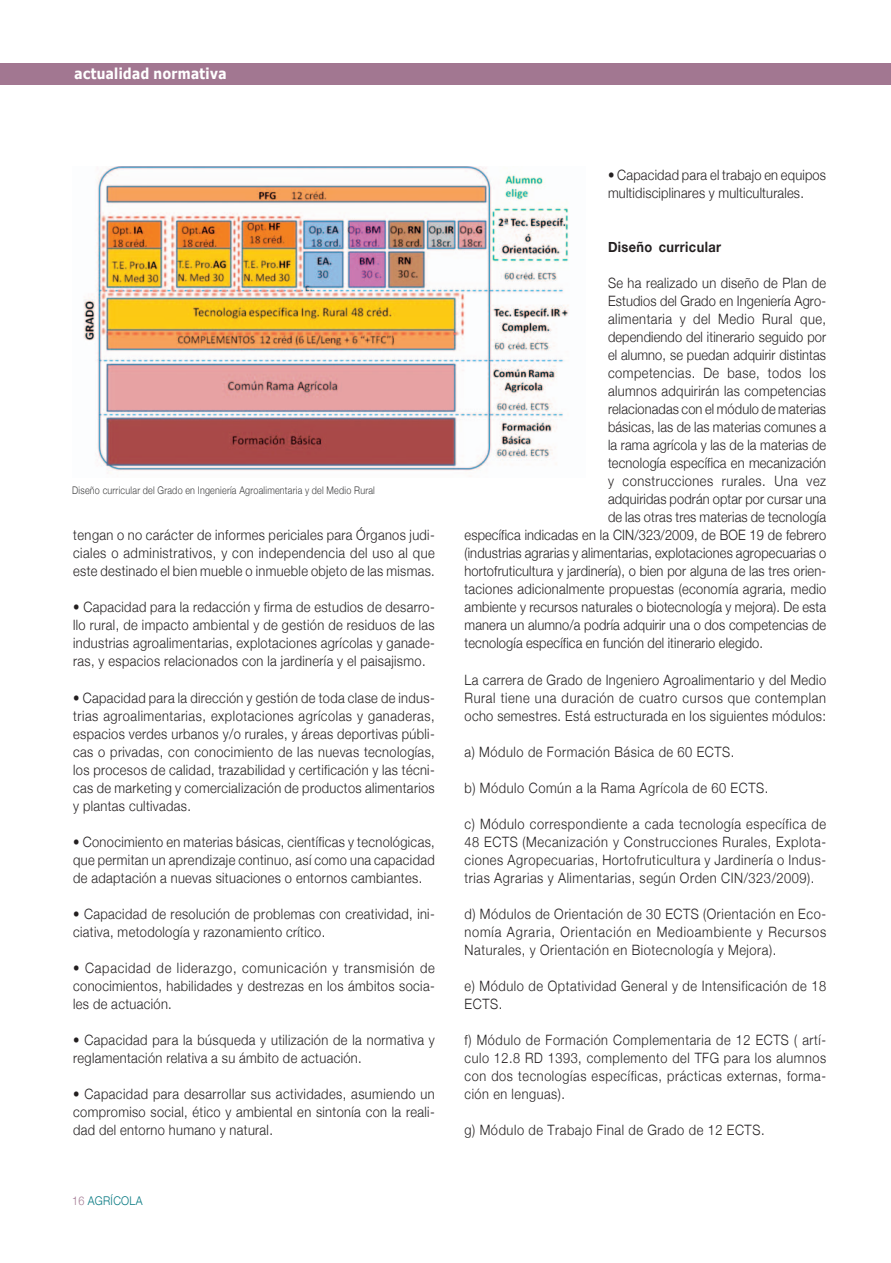
<style>
.page{position:relative;width:891px;height:1263px;background:#fff}
.page>*{position:absolute;margin:0;border:0;box-sizing:border-box;transform-origin:0 0}
.t1{font:700 15px "Tahoma";letter-spacing:.03em;color:#fff;scale:.9 1}
.t2{font:300 14.25px/18px "Helvetica Neue";letter-spacing:.03em;color:#231f20;text-align:justify;scale:.9 1}
.t3{font:300 14.25px "Helvetica Neue";letter-spacing:.01em;color:#231f20;scale:.9 1}
.t4{font:300 14.25px/18px "Helvetica Neue";letter-spacing:.03em;color:#231f20;text-align:justify;scale:.89 1}
.t5{font:700 14.25px "Helvetica Neue";letter-spacing:.03em;color:#231f20;scale:.9 1}
.t6{font:300 12px "Helvetica Neue";letter-spacing:.03em;color:#047780;scale:.9 1}
.t7{font:300 10.5px "Helvetica Neue";letter-spacing:.03em;color:#3e3e3f;scale:.85 1}
.s1{color:#a27791}
</style>
<div class="page">
<div style="left:0;top:63px;width:891px;height:22px;background:#a27791"></div>
<img style="left:83px;top:167px;width:486px;height:307px">
<p class="t1" style="left:75px;top:64px;width:170px">actualidad normativa</p>
<p class="t7" style="left:72px;top:484px;width:357px">Diseño curricular del Grado en Ingeniería Agroalimentaria y del Medio Rural</p>
<p class="t2" style="left:73px;top:526px;width:403px">tengan o no carácter de informes periciales para Órganos judi&shy;ciales o administrativos, y con independencia del uso al que este destinado el bien mueble o inmueble objeto de las mismas.</p>
<p class="t2" style="left:73px;top:598px;width:403px">• Capacidad para la redacción y firma de estudios de desarro&shy;llo rural, de impacto ambiental y de gestión de residuos de las industrias agroalimentarias, explotaciones agrícolas y ganade&shy;ras, y espacios relacionados con la jardinería y el paisajismo.</p>
<p class="t2" style="left:73px;top:688px;width:403px">• Capacidad para la dirección y gestión de toda clase de indus&shy;trias agroalimentarias, explotaciones agrícolas y ganaderas, espacios verdes urbanos y/o rurales, y áreas deportivas públi&shy;cas o privadas, con conocimiento de las nuevas tecnologías, los procesos de calidad, trazabilidad y certificación y las técni&shy;cas de marketing y comercialización de productos alimentarios y plantas cultivadas.</p>
<p class="t2" style="left:73px;top:832px;width:403px">• Conocimiento en materias básicas, científicas y tecnológicas, que permitan un aprendizaje continuo, así como una capacidad de adaptación a nuevas situaciones o entornos cambiantes.</p>
<p class="t2" style="left:73px;top:904px;width:403px">• Capacidad de resolución de problemas con creatividad, ini&shy;ciativa, metodología y razonamiento crítico.</p>
<p class="t2" style="left:73px;top:958px;width:403px">• Capacidad de liderazgo, comunicación y transmisión de conocimientos, habilidades y destrezas en los ámbitos socia&shy;les de actuación.</p>
<p class="t2" style="left:73px;top:1030px;width:403px">• Capacidad para la búsqueda y utilización de la normativa y reglamentación relativa a su ámbito de actuación.</p>
<p class="t2" style="left:73px;top:1084px;width:403px">• Capacidad para desarrollar sus actividades, asumiendo un compromiso social, ético y ambiental en sintonía con la reali&shy;dad del entorno humano y natural.</p>
<p class="t6" style="left:72px;top:1193px;width:80px"><span class="s1">16</span> AGRÍCOLA</p>
<p class="t2" style="left:608px;top:166px;width:244px">• Capacidad para el trabajo en equipos multidisciplinares y multiculturales.</p>
<p class="t5" style="left:608px;top:238px;width:127px">Diseño curricular</p>
<p class="t2" style="left:608px;top:274px;width:244px">Se ha realizado un diseño de Plan de</p>
<p class="t3" style="left:608px;top:293px;width:244px">Estudios del Grado en Ingeniería Agro-</p>
<p class="t2" style="left:608px;top:310px;width:244px">alimentaria y del Medio Rural que,</p>
<p class="t3" style="left:608px;top:329px;width:244px">dependiendo del itinerario seguido por</p>
<p class="t3" style="left:608px;top:347px;width:244px">el alumno, se puedan adquirir distintas</p>
<p class="t2" style="left:608px;top:364px;width:244px">competencias. De base, todos los</p>
<p class="t2" style="left:608px;top:382px;width:244px">alumnos adquirirán las competencias</p>
<p class="t3" style="left:608px;top:401px;width:244px">relacionadas con el módulo de materias</p>
<p class="t3" style="left:608px;top:419px;width:244px">básicas, las de las materias comunes a</p>
<p class="t3" style="left:608px;top:437px;width:244px">la rama agrícola y las de la materias de</p>
<p class="t3" style="left:608px;top:455px;width:244px">tecnología específica en mecanización</p>
<p class="t2" style="left:608px;top:472px;width:244px">y construcciones rurales. Una vez</p>
<p class="t3" style="left:608px;top:491px;width:244px">adquiridas podrán optar por cursar una</p>
<p class="t3" style="left:608px;top:509px;width:244px">de las otras tres materias de tecnología</p>
<p class="t3" style="left:464px;top:527px;width:403px">específica indicadas en la CIN/323/2009, de BOE 19 de febrero</p>
<p class="t3" style="left:464px;top:545px;width:403px">(industrias agrarias y alimentarias, explotaciones agropecuarias o</p>
<p class="t3" style="left:464px;top:563px;width:403px">hortofruticultura y jardinería), o bien por alguna de las tres orien-</p>
<p class="t2" style="left:464px;top:580px;width:403px">taciones adicionalmente propuestas (economía agraria, medio</p>
<p class="t3" style="left:464px;top:599px;width:403px">ambiente y recursos naturales o biotecnología y mejora). De esta</p>
<p class="t3" style="left:464px;top:617px;width:403px">manera un alumno/a podría adquirir una o dos competencias de</p>
<p class="t3" style="left:464px;top:635px;width:333px">tecnología específica en función del itinerario elegido.</p>
<p class="t2" style="left:464px;top:670px;width:403px">La carrera de Grado de Ingeniero Agroalimentario y del Medio Rural tiene una duración de cuatro cursos que contemplan ocho semestres. Está estructurada en los siguientes módulos:</p>
<p class="t2" style="left:464px;top:742px;width:301px">a) Módulo de Formación Básica de 60 ECTS.</p>
<p class="t2" style="left:464px;top:778px;width:339px">b) Módulo Común a la Rama Agrícola de 60 ECTS.</p>
<p class="t2" style="left:464px;top:814px;width:403px">c) Módulo correspondiente a cada tecnología específica de 48 ECTS (Mecanización y Construcciones Rurales, Explota&shy;ciones Agropecuarias, Hortofruticultura y Jardinería o Indus&shy;trias Agrarias y Alimentarias, según Orden CIN/323/2009).</p>
<p class="t2" style="left:464px;top:904px;width:403px">d) Módulos de Orientación de 30 ECTS (Orientación en Eco&shy;nomía Agraria, Orientación en Medioambiente y Recursos Naturales, y Orientación en Biotecnología y Mejora).</p>
<p class="t2" style="left:464px;top:976px;width:403px">e) Módulo de Optatividad General y de Intensificación de 18<br>ECTS.</p>
<p class="t4" style="left:464px;top:1030px;width:408px">f) Módulo de Formación Complementaria de 12 ECTS ( artí&shy;culo 12.8 RD 1393, complemento del TFG para los alumnos con dos tecnologías específicas, prácticas externas, forma&shy;ción en lenguas).</p>
<p class="t2" style="left:464px;top:1120px;width:335px">g) Módulo de Trabajo Final de Grado de 12 ECTS.</p>
</div>
